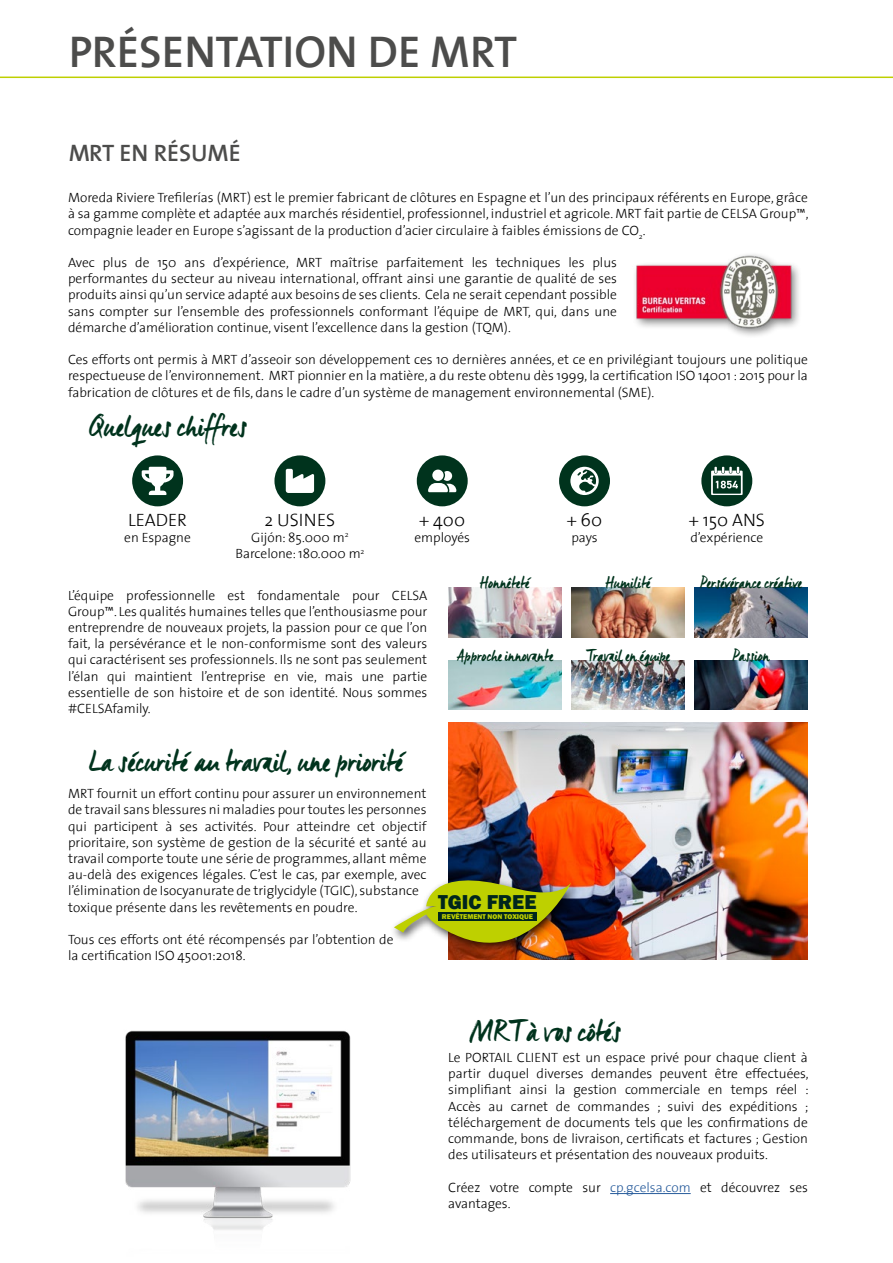
<style>
.page{position:relative;width:893px;height:1263px;background:#fff}
.page>*{position:absolute;margin:0;border:0;box-sizing:border-box;transform-origin:0 0}
.t1{font:45px "The Sans Semi Bold Caps";color:#4a4a49}
.t2{font:30px "Manus";color:#00331d}
.t3{font:24px "The Sans Semi Bold Caps";color:#4a4a49}
.t4{font:800 20.7px "Franklin Gothic";color:#00261d}
.t5{font:300 18px "The Sans";color:#000}
.t6{font:16.5px "Manus";color:#00331d}
.t7{font:300 13.5px/16.2px "The Sans";color:#000;text-align:justify}
.t8{font:800 7.2px "Franklin Gothic";color:#bed000}
.s1{color:#275b9b}
</style>
<div class="page">
<hr style="left:0;top:77px;width:893px;height:1px;background:#bed000">
<img style="left:449px;top:722px;width:359px;height:237px">
<div style="left:632px;top:252px;width:170px;height:87px;background:#000;opacity:.5"></div>
<img style="left:632px;top:254px;width:170px;height:76px">
<hr style="left:610px;top:1193px;width:81px;height:1px;background:#275b9b">
<div style="left:390px;top:875px;width:192px;height:79px;background:#000;opacity:.75"></div>
<img style="left:394px;top:864px;width:177px;height:96px">
<div style="left:438px;top:912px;width:98px;height:9px;background:#00261d"></div>
<div style="left:132px;top:455px;width:51px;height:51px;background:#00331d;border-radius:50%"></div>
<svg style="left:142px;top:467px;width:32px;height:28px"></svg>
<div style="left:559px;top:455px;width:51px;height:51px;background:#00331d;border-radius:50%"></div>
<svg style="left:570px;top:467px;width:29px;height:28px"></svg>
<div style="left:417px;top:455px;width:51px;height:51px;background:#00331d;border-radius:50%"></div>
<svg style="left:428px;top:470px;width:28px;height:22px"></svg>
<div style="left:274px;top:455px;width:51px;height:51px;background:#00331d;border-radius:50%"></div>
<svg style="left:286px;top:469px;width:28px;height:24px"></svg>
<img style="left:449px;top:588px;width:113px;height:49px">
<img style="left:572px;top:588px;width:113px;height:49px">
<img style="left:695px;top:588px;width:113px;height:49px">
<img style="left:695px;top:660px;width:113px;height:50px">
<img style="left:449px;top:660px;width:113px;height:50px">
<img style="left:572px;top:660px;width:113px;height:50px">
<img style="left:125px;top:1030px;width:226px;height:200px">
<div style="left:701px;top:455px;width:51px;height:51px;background:#00331d;border-radius:50%"></div>
<svg style="left:711px;top:467px;width:32px;height:28px"></svg>
<h1 class="t1" style="left:68px;top:14px;width:451px">PRÉSENTATION DE MRT</h1>
<h3 class="t3" style="left:68px;top:133px;width:174px">MRT EN RÉSUMÉ</h3>
<p class="t7" style="left:68px;top:189px;width:742px">Moreda Riviere Trefilerías (MRT) est le premier fabricant de clôtures en Espagne et l’un des principaux référents en Europe, grâce à sa gamme complète et adaptée aux marchés résidentiel, professionnel, industriel et agricole. MRT fait partie de CELSA Group™, compagnie leader en Europe s’agissant de la production d’acier circulaire à faibles émissions de CO<sub>2</sub>.</p>
<p class="t7" style="left:68px;top:254px;width:550px">Avec plus de 150 ans d’expérience, MRT maîtrise parfaitement les techniques les plus performantes du secteur au niveau international, offrant ainsi une garantie de qualité de ses produits ainsi qu’un service adapté aux besoins de ses clients. Cela ne serait cependant possible sans compter sur l’ensemble des professionnels conformant l’équipe de MRT, qui, dans une démarche d’amélioration continue, visent l’excellence dans la gestion (TQM).</p>
<p class="t7" style="left:68px;top:351px;width:741px">Ces efforts ont permis à MRT d’asseoir son développement ces 10 dernières années, et ce en privilégiant toujours une politique respectueuse de l’environnement. MRT pionnier en la matière, a du reste obtenu dès 1999, la certification ISO 14001 : 2015 pour la fabrication de clôtures et de fils, dans le cadre d’un système de management environnemental (SME).</p>
<h2 class="t2" style="left:89px;top:408px;width:159px">Quelques chiffres</h2>
<h3 class="t5" style="left:128px;top:505px;width:60px">LEADER</h3>
<p class="t7" style="left:124px;top:529px;width:68px">en Espagne</p>
<h3 class="t5" style="left:265px;top:505px;width:72px">2 USINES</h3>
<p class="t7" style="left:235px;top:529px;width:131px;text-align:center">Gijón: 85.000 m<sup>2<br></sup>Barcelone: 180.000 m<sup>2</sup></p>
<h3 class="t5" style="left:419px;top:505px;width:47px">+ 400</h3>
<p class="t7" style="left:414px;top:529px;width:57px">employés</p>
<h3 class="t5" style="left:567px;top:505px;width:37px">+ 60</h3>
<p class="t7" style="left:571px;top:529px;width:28px">pays</p>
<h3 class="t5" style="left:689px;top:505px;width:78px">+ 150 ANS</h3>
<p class="t7" style="left:690px;top:529px;width:74px">d’expérience</p>
<p class="t7" style="left:68px;top:586px;width:361px">L’équipe professionnelle est fondamentale pour CELSA Group™. Les qualités humaines telles que l’enthousiasme pour entreprendre de nouveaux projets, la passion pour ce que l’on fait, la persévérance et le non-conformisme sont des valeurs qui caractérisent ses professionnels. Ils ne sont pas seulement l’élan qui maintient l’entreprise en vie, mais une partie essentielle de son histoire et de son identité. Nous sommes #CELSAfamily.</p>
<p class="t6" style="left:480px;top:573px;width:51px">Honnêteté</p>
<p class="t6" style="left:606px;top:573px;width:46px">Humilité</p>
<p class="t6" style="left:700px;top:573px;width:104px">Persévérance créative</p>
<p class="t6" style="left:457px;top:645px;width:98px">Approche innovante</p>
<p class="t6" style="left:586px;top:645px;width:85px">Travail en équipe</p>
<p class="t6" style="left:733px;top:645px;width:39px">Passion</p>
<h2 class="t2" style="left:89px;top:743px;width:315px">La sécurité au travail, une priorité</h2>
<p class="t7" style="left:68px;top:785px;width:360px;text-align:left">MRT fournit un effort continu pour assurer un environnement de travail sans blessures ni maladies pour toutes les personnes qui participent à ses activités. Pour atteindre cet objectif prioritaire, son système de gestion de la sécurité et santé au travail comporte toute une série de programmes, allant même au-delà des exigences légales. C’est le cas, par exemple, avec l’élimination de Isocyanurate de triglycidyle (TGIC), substance toxique présente dans les revêtements en poudre.</p>
<p class="t7" style="left:68px;top:931px;width:327px">Tous ces efforts ont été récompensés par l’obtention de la certification ISO 45001:2018.</p>
<h3 class="t4" style="left:438px;top:888px;width:100px">TGIC FREE</h3>
<p class="t8" style="left:442px;top:912px;width:93px">REVÊTEMENT NON TOXIQUE</p>
<h2 class="t2" style="left:469px;top:1013px;width:153px">MRT à vos côtés</h2>
<p class="t7" style="left:448px;top:1049px;width:362px">Le PORTAIL CLIENT est un espace privé pour chaque client à partir duquel diverses demandes peuvent être effectuées, simplifiant ainsi la gestion commerciale en temps réel :<br>Accès au carnet de commandes ; suivi des expéditions ; téléchargement de documents tels que les confirmations de commande, bons de livraison, certificats et factures ; Gestion des utilisateurs et présentation des nouveaux produits.</p>
<p class="t7" style="left:448px;top:1178px;width:361px">Créez votre compte sur <span class="s1">cp.gcelsa.com</span> et découvrez ses avantages.</p>
</div>
